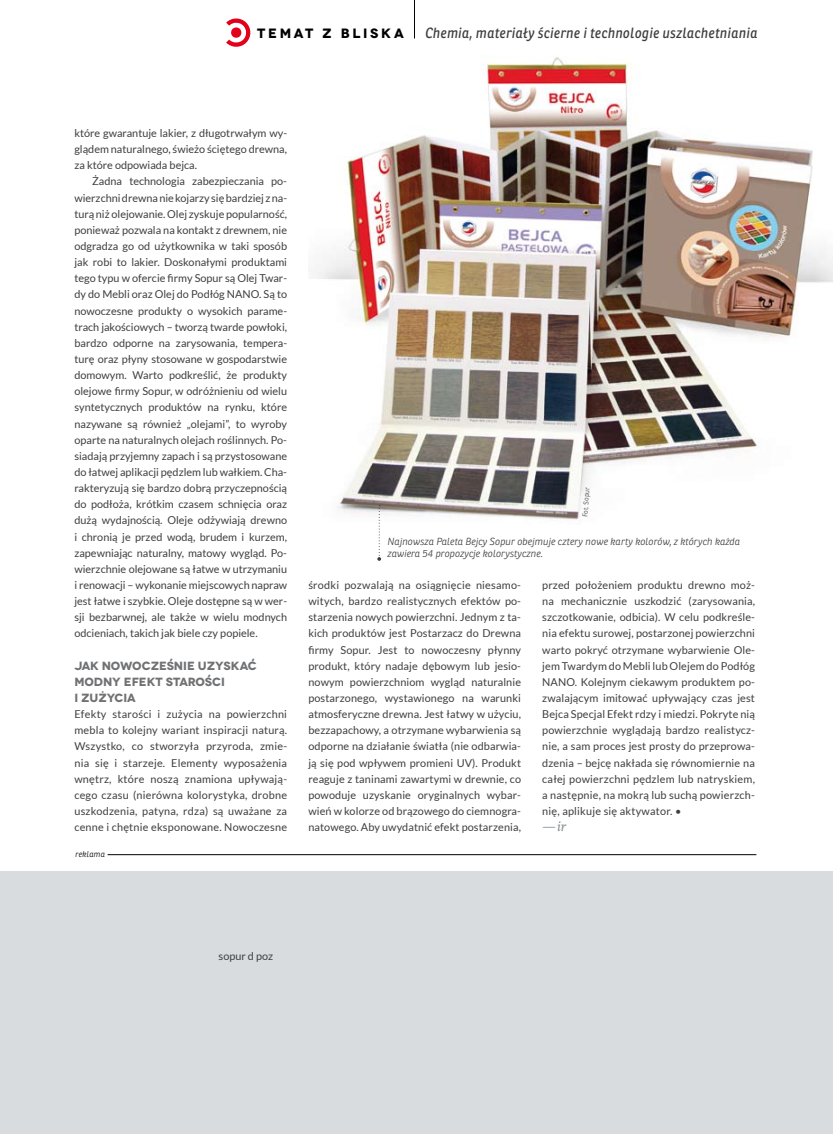
<style>
.page{position:relative;width:833px;height:1134px;background:#fff}
.page>*{position:absolute;margin:0;border:0;box-sizing:border-box;transform-origin:0 0}
.t1{font:italic 14.38px "Ronnia";letter-spacing:.03em;color:#3e3e40;scale:.9 1}
.t2{font:italic 13.75px "Karmina";color:#838d93}
.t3{font:700 13.5px "Novecentowide";letter-spacing:.2em;color:#000}
.t4{font:700 11.88px/16.1px "Novecentowide";letter-spacing:-.01em;color:#707173}
.t5{font:10.88px/16.1px "Lato";letter-spacing:.01em;color:#3e3e40;text-align:justify}
.t6{font:italic 300 10px/12px "Ronnia";color:#3e3e40}
.t7{font:italic 300 8.12px "Ronnia";letter-spacing:.01em;color:#000}
.t8{font:300 6.88px "Ronnia";color:#3e3e40}
.s1{font-size:12.5px}
</style>
<div class="page">
<hr style="left:414px;top:0;width:1px;height:38px;background:#000">
<svg style="left:226px;top:18px;width:25px;height:29px"></svg>
<div style="left:0;top:872px;width:833px;height:262px;background:#d8dcde"></div>
<hr style="left:108px;top:854px;width:648px;height:1px;background:#000">
<img style="left:317px;top:57px;width:516px;height:463px">
<svg style="left:377px;top:505px;width:4px;height:56px"></svg>
<p class="t3" style="left:257px;top:25px;width:148px">TEMAT Z BLISKA</p>
<h1 class="t1" style="left:425px;top:24px;width:371px">Chemia, materiały ścierne i technologie uszlachetniania</h1>
<p class="t5" style="left:74px;top:125px;width:214px">które gwarantuje lakier, z długotrwałym wy&shy;glądem naturalnego, świeżo ściętego drewna, za które odpowiada bejca.</p>
<p class="t5" style="left:74px;top:173px;width:214px;text-indent:18px">Żadna technologia zabezpieczania po&shy;wierzchni drewna nie kojarzy się bardziej zna&shy;turą niż olejowanie. Olej zyskuje popularność, ponieważ pozwala na kontakt z drewnem, nie odgradza go od użytkownika w taki sposób jak robi to lakier. Doskonałymi produktami tego typu w ofercie firmy Sopur są Olej Twar&shy;dy do Mebli oraz Olej do Podłóg NANO. Są to nowoczesne produkty o wysokich parame&shy;trach jakościowych – tworzą twarde powłoki, bardzo odporne na zarysowania, tempera&shy;turę oraz płyny stosowane w gospodarstwie domowym. Warto podkreślić, że produkty olejowe firmy Sopur, w odróżnieniu od wielu syntetycznych produktów na rynku, które nazywane są również „olejami”, to wyroby oparte na naturalnych olejach roślinnych. Po&shy;siadają przyjemny zapach i są przystosowane do łatwej aplikacji pędzlem lub wałkiem. Cha&shy;rakteryzują się bardzo dobrą przyczepnością do podłoża, krótkim czasem schnięcia oraz dużą wydajnością. Oleje odżywiają drewno i chronią je przed wodą, brudem i kurzem, zapewniając naturalny, matowy wygląd. Po&shy;wierzchnie olejowane są łatwe w utrzymaniu i renowacji – wykonanie miejscowych napraw jest łatwe i szybkie. Oleje dostępne są w wer&shy;sji bezbarwnej, ale także w wielu modnych odcieniach, takich jak biele czy popiele.</p>
<p class="t4" style="left:74px;top:657px;width:184px">JAK NOWOCZEŚNIE UZYSKAĆ<br>MODNY EFEKT STAROŚCI<br>I ZUŻYCIA</p>
<p class="t5" style="left:74px;top:706px;width:214px">Efekty starości i zużycia na powierzchni mebla to kolejny wariant inspiracji naturą.<br>Wszystko, co stworzyła przyroda, zmie&shy;nia się i starzeje. Elementy wyposażenia wnętrz, które noszą znamiona upływają&shy;cego czasu (nierówna kolorystyka, drobne uszkodzenia, patyna, rdza) są uważane za cenne i chętnie eksponowane. Nowoczesne</p>
<p class="t7" style="left:75px;top:849px;width:31px">reklama</p>
<p class="t8" style="left:581px;top:516px;width:31px;rotate:-86deg">Fot. Sopur</p>
<p class="t6" style="left:387px;top:535px;width:354px">Najnowsza Paleta Bejcy Sopur obejmuje cztery nowe karty kolorów, z których każda zawiera 54 propozycje kolorystyczne.</p>
<p class="t5" style="left:308px;top:577px;width:214px">środki pozwalają na osiągnięcie niesamo&shy;witych, bardzo realistycznych efektów po&shy;starzenia nowych powierzchni. Jednym z ta&shy;kich produktów jest Postarzacz do Drewna firmy Sopur. Jest to nowoczesny płynny produkt, który nadaje dębowym lub jesio&shy;nowym powierzchniom wygląd naturalnie postarzonego, wystawionego na warunki atmosferyczne drewna. Jest łatwy w użyciu, bezzapachowy, a otrzymane wybarwienia są odporne na działanie światła (nie odbarwia&shy;ją się pod wpływem promieni UV). Produkt reaguje z taninami zawartymi w drewnie, co powoduje uzyskanie oryginalnych wybar&shy;wień w kolorze od brązowego do ciemnogra&shy;natowego. Aby uwydatnić efekt postarzenia,</p>
<p class="t5" style="left:542px;top:577px;width:214px">przed położeniem produktu drewno moż&shy;na mechanicznie uszkodzić (zarysowania, szczotkowanie, odbicia). W celu podkreśle&shy;nia efektu surowej, postarzonej powierzchni warto pokryć otrzymane wybarwienie Ole&shy;jem Twardym do Mebli lub Olejem do Podłóg NANO. Kolejnym ciekawym produktem po&shy;zwalającym imitować upływający czas jest Bejca Specjal Efekt rdzy i miedzi. Pokryte nią powierzchnie wyglądają bardzo realistycz&shy;nie, a sam proces jest prosty do przeprowa&shy;dzenia – bejcę nakłada się równomiernie na całej powierzchni pędzlem lub natryskiem, a następnie, na mokrą lub suchą powierzch&shy;nię, aplikuje się aktywator. •</p>
<p class="t2" style="left:542px;top:819px;width:25px"><span class="s1">—</span>ir</p>
<p class="t5" style="left:219px;top:948px;width:56px">sopur d poz</p>
</div>
